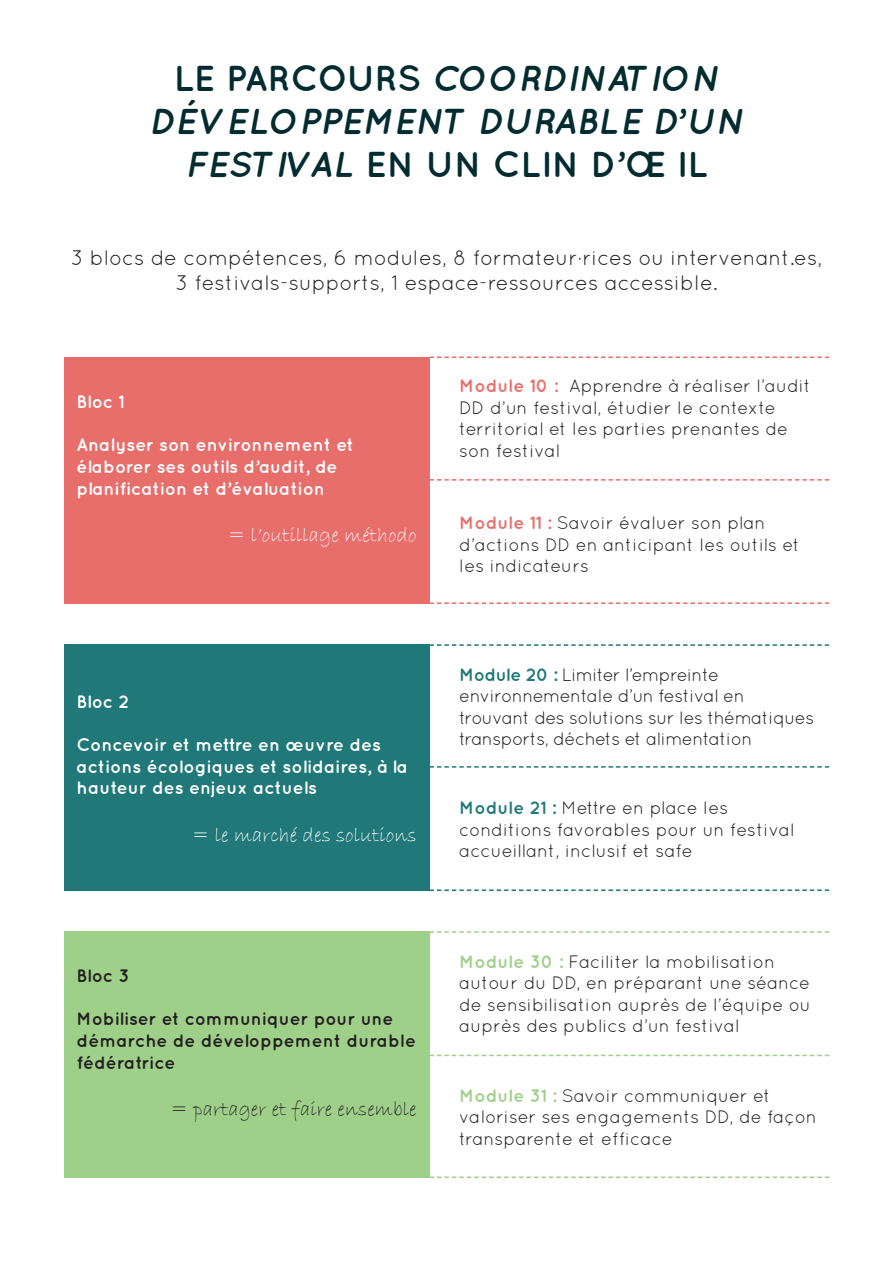
<style>
.page{position:relative;width:893px;height:1263px;background:#fff}
.page>*{position:absolute;margin:0;border:0;box-sizing:border-box;transform-origin:0 0}
.Titres{font:italic 700 36px/43.2px "Quicksand";color:#032c31;text-align:center}
.t1{font:21px/25.2px "Quicksand";color:#231f20;text-align:center}
.t2{font:21px "Bradley Hand ITC";color:#fff}
.t3{font:21px "Bradley Hand ITC";color:#231f20}
.t4{font:18px/21.6px "Quicksand";color:#231f20}
.t5{font:700 18px/21.6px "Quicksand";color:#fff}
.t6{font:18px/21.6px "Quicksand";letter-spacing:-.03em;color:#231f20}
.t7{font:700 18px/21.6px "Quicksand";color:#231f20}
.s1{font-style:normal}
.s2{font-weight:700;color:#e86e6c}
.s3{font-weight:700;color:#207878}
.s4{font-weight:700;color:#9fd08a}
</style>
<div class="page">
<div style="left:64px;top:357px;width:365px;height:247px;background:#e86e6c"></div>
<div style="left:64px;top:644px;width:365px;height:247px;background:#207878"></div>
<div style="left:64px;top:931px;width:365px;height:247px;background:#9fd08a"></div>
<svg style="left:429px;top:356px;width:400px;height:2px"></svg>
<svg style="left:429px;top:602px;width:400px;height:2px"></svg>
<svg style="left:429px;top:479px;width:400px;height:2px"></svg>
<svg style="left:429px;top:889px;width:400px;height:2px"></svg>
<svg style="left:429px;top:766px;width:400px;height:2px"></svg>
<svg style="left:429px;top:644px;width:400px;height:2px"></svg>
<svg style="left:429px;top:1176px;width:400px;height:2px"></svg>
<svg style="left:429px;top:1055px;width:400px;height:1px"></svg>
<svg style="left:429px;top:931px;width:400px;height:2px"></svg>
<p class="Titres" style="left:149px;top:56px;width:596px"><span class="s1">LE PARCOURS</span> COORDINATION<br>DÉVELOPPEMENT DURABLE D’UN<br>FESTIVAL <span class="s1">EN UN CLIN D’ŒIL</span></p>
<p class="t1" style="left:71px;top:245px;width:753px">3 blocs de compétences, 6 modules, 8 formateur·rices ou intervenant.es,<br>3 festivals-supports, 1 espace-ressources accessible.</p>
<p class="t5" style="left:77px;top:390px;width:50px">Bloc 1</p>
<p class="t5" style="left:77px;top:434px;width:279px">Analyser son environnement et élaborer ses outils d’audit, de planification et d’évaluation</p>
<p class="t2" style="left:228px;top:522px;width:190px">= l’outillage méthodo</p>
<p class="t5" style="left:77px;top:690px;width:54px">Bloc 2</p>
<p class="t5" style="left:77px;top:733px;width:333px">Concevoir et mettre en œuvre des actions écologiques et solidaires, à la hauteur des enjeux actuels</p>
<p class="t2" style="left:192px;top:822px;width:226px">= le marché des solutions</p>
<p class="t7" style="left:77px;top:964px;width:55px">Bloc 3</p>
<p class="t7" style="left:77px;top:1008px;width:341px">Mobiliser et communiquer pour une démarche de développement durable fédératrice</p>
<p class="t3" style="left:171px;top:1096px;width:248px">= partager et faire ensemble</p>
<p class="t4" style="left:459px;top:375px;width:353px"><span class="s2">Module 10 :</span> Apprendre à réaliser l’audit<br>DD d’un festival, étudier le contexte territorial et les parties prenantes de son festival</p>
<p class="t4" style="left:459px;top:512px;width:342px"><span class="s2">Module 11 :</span> Savoir évaluer son plan d’actions DD en anticipant les outils et les indicateurs</p>
<p class="t6" style="left:459px;top:663px;width:356px"><span class="s3">Module 20 :</span> Limiter l’empreinte environnementale d’un festival en trouvant des solutions sur les thématiques transports, déchets et alimentation</p>
<p class="t4" style="left:459px;top:797px;width:337px"><span class="s3">Module 21 :</span> Mettre en place les conditions favorables pour un festival accueillant, inclusif et safe</p>
<p class="t4" style="left:459px;top:950px;width:353px"><span class="s4">Module 30 :</span> Faciliter la mobilisation autour du DD, en préparant une séance de sensibilisation auprès de l’équipe ou auprès des publics d’un festival</p>
<p class="t4" style="left:459px;top:1084px;width:359px"><span class="s4">Module 31 :</span> Savoir communiquer et valoriser ses engagements DD, de façon transparente et efficace</p>
</div>
